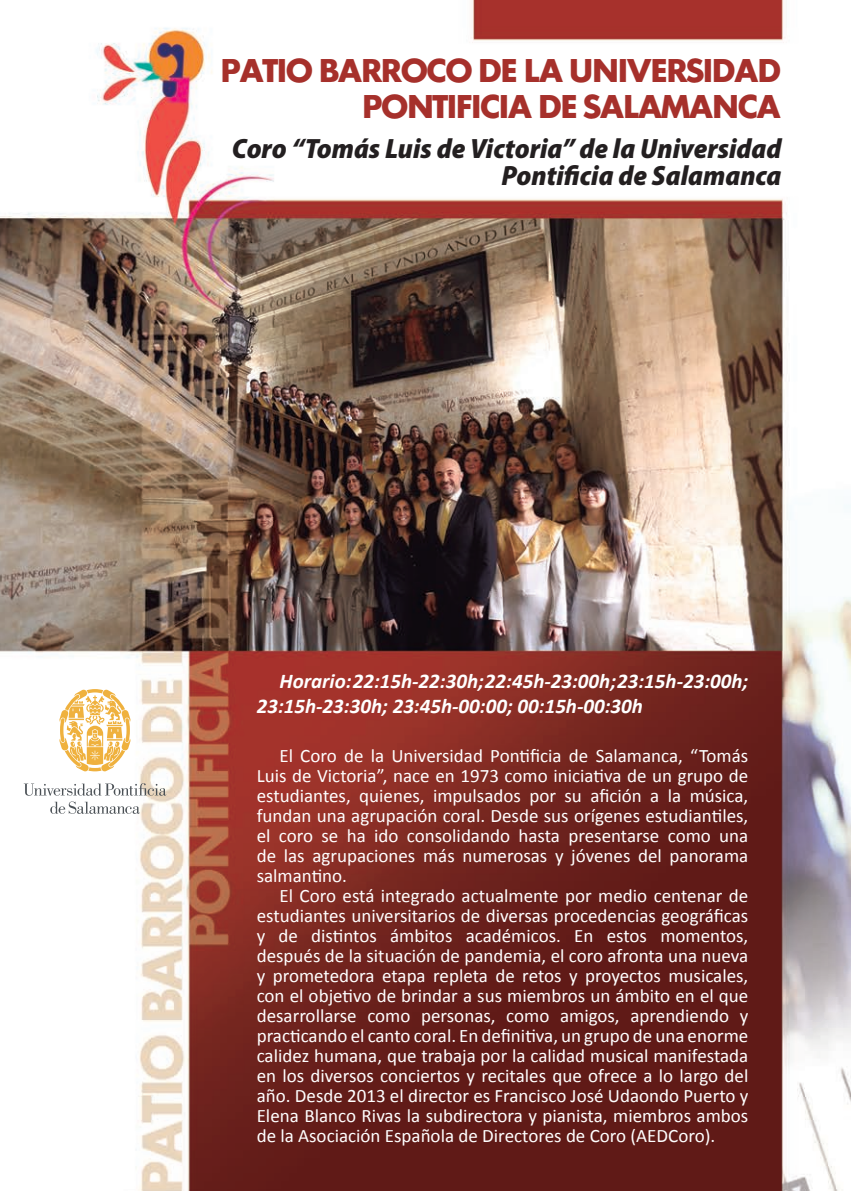
<style>
.page{position:relative;width:851px;height:1191px;background:#fff}
.page>*{position:absolute;margin:0;border:0;box-sizing:border-box;transform-origin:0 0}
.t1{font:30px/36px "Cg Futura Maxi Bd";letter-spacing:-.07em;color:#a6302b;text-align:right}
.t2{font:italic 900 semi-condensed 28px "Myriad Pro";color:#231f20}
.t3{font:italic 700 21px/25.2px "Calibri";color:#fff}
.t4{font:19px/20px "Calibri";color:#fff;text-align:justify}
</style>
<div class="page">
<img style="left:0;top:0;width:850px;height:1191px">
<svg style="left:59px;top:689px;width:72px;height:82px"></svg>
<svg style="left:50px;top:801px;width:90px;height:13px"></svg>
<svg style="left:24px;top:783px;width:142px;height:12px"></svg>
<p class="t1" style="left:220px;top:54px;width:563px">PATIO BARROCO DE LA UNIVERSIDAD<br>PONTIFICIA DE SALAMANCA</p>
<p class="t2" style="left:232px;top:130px;width:551px">Coro “Tomás Luis de Victoria” de la Universidad</p>
<p class="t2" style="left:501px;top:158px;width:281px">Pontificia de Salamanca</p>
<p class="t3" style="left:257px;top:667px;width:493px;text-indent:23px">Horario: 22:15h-22:30h; 22:45h-23:00h; 23:15h-23:00h;<br>23:15h-23:30h; 23:45h-00:00; 00:15h-00:30h</p>
<p class="t4" style="left:257px;top:744px;width:493px;text-indent:23px">El Coro de la Universidad Pontificia de Salamanca, “Tomás Luis de Victoria”, nace en 1973 como iniciativa de un grupo de estudiantes, quienes, impulsados por su afición a la música, fundan una agrupación coral. Desde sus orígenes estudiantiles, el coro se ha ido consolidando hasta presentarse como una de las agrupaciones más numerosas y jóvenes del panorama salmantino.</p>
<p class="t4" style="left:257px;top:884px;width:493px;text-indent:23px">El Coro está integrado actualmente por medio centenar de estudiantes universitarios de diversas procedencias geográficas y de distintos ámbitos académicos. En estos momentos, después de la situación de pandemia, el coro afronta una nueva y prometedora etapa repleta de retos y proyectos musicales, con el objetivo de brindar a sus miembros un ámbito en el que desarrollarse como personas, como amigos, aprendiendo y practicando el canto coral. En definitiva, un grupo de una enorme calidez humana, que trabaja por la calidad musical manifestada en los diversos conciertos y recitales que ofrece a lo largo del año. Desde 2013 el director es Francisco José Udaondo Puerto y Elena Blanco Rivas la subdirectora y pianista, miembros ambos de la Asociación Española de Directores de Coro (AEDCoro).</p>
</div>
